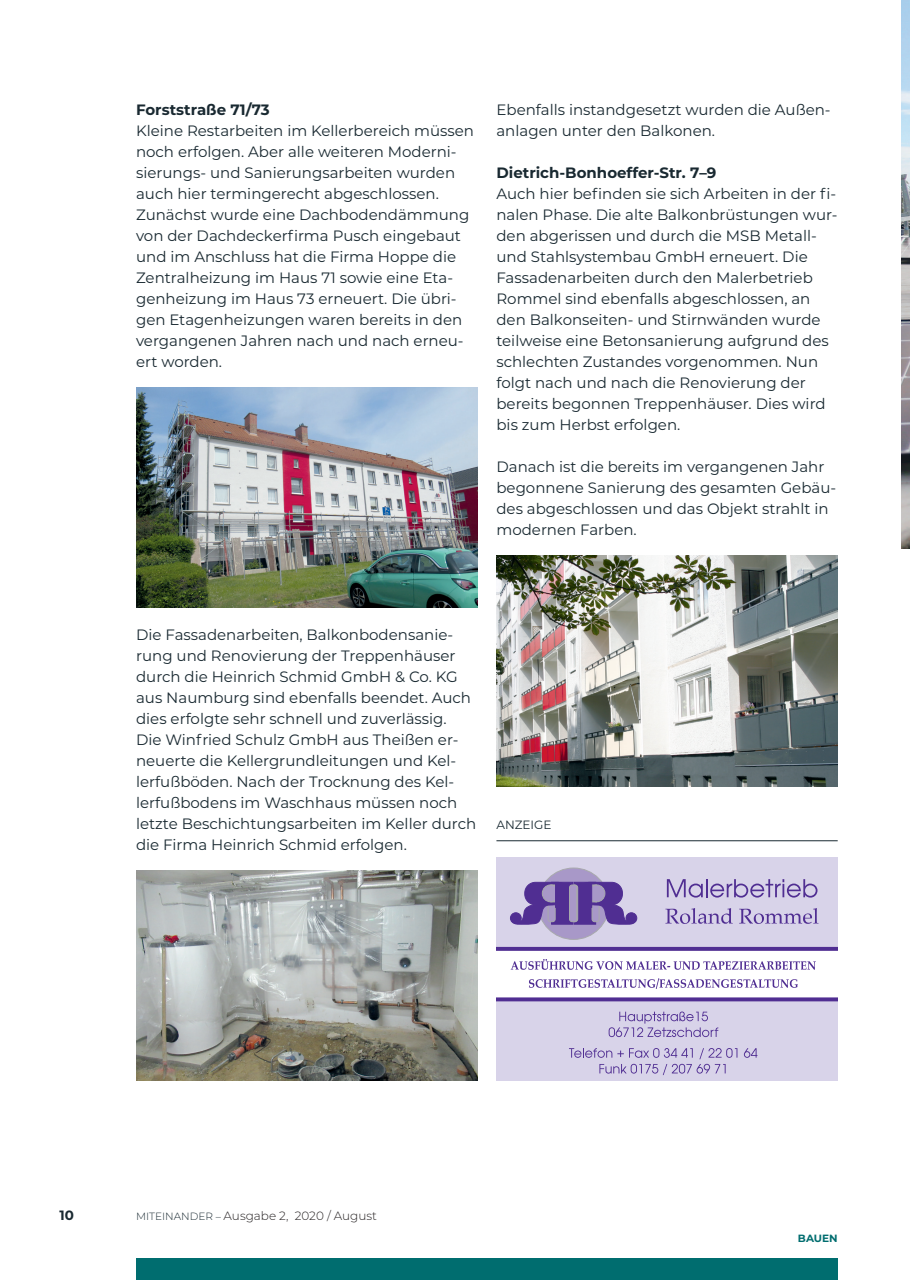
<style>
.page{position:relative;width:910px;height:1280px;background:#fff}
.page>*{position:absolute;margin:0;border:0;box-sizing:border-box;transform-origin:0 0}
.t1{font:15px/21px "Montserrat";color:#192931}
.t2{font:700 15px "Montserrat";color:#192931}
.t3{font:700 13.5px "Montserrat";color:#192931}
.t4{font:300 12px "Montserrat";color:#231f20}
.t5{font:12px "Montserrat";color:#192931}
.t6{font:700 10.5px "Montserrat";color:#006d6f}
.s1{font-size:10.5px;color:#192931}
</style>
<div class="page">
<img style="left:901px;top:0;width:9px;height:549px">
<div style="left:136px;top:1259px;width:702px;height:21px;background:#006d6f"></div>
<img style="left:136px;top:871px;width:341px;height:209px">
<img style="left:496px;top:556px;width:342px;height:231px">
<div style="left:496px;top:857px;width:342px;height:223px;background:#d8d3e9"></div>
<div style="left:538px;top:868px;width:71px;height:71px;background:#a898c8;border-radius:50%"></div>
<svg style="left:574px;top:882px;width:15px;height:42px"></svg>
<div style="left:579px;top:882px;width:43px;height:23px;background:#502e92;border-radius:11px"></div>
<div style="left:579px;top:882px;width:43px;height:23px;border:1px solid #502e92;border-radius:11px"></div>
<div style="left:588px;top:885px;width:17px;height:17px;background:#a898c8;border-radius:50%"></div>
<div style="left:588px;top:885px;width:17px;height:17px;border:1px solid #a8a9ad;border-radius:50%"></div>
<div style="left:570px;top:885px;width:8px;height:37px;border:1px solid #a8a9ad;border-radius:3px"></div>
<div style="left:585px;top:883px;width:7px;height:25px;background:#502e92"></div>
<svg style="left:589px;top:904px;width:49px;height:20px"></svg>
<div style="left:551px;top:882px;width:22px;height:42px;background:#502e92"></div>
<div style="left:525px;top:882px;width:43px;height:23px;background:#502e92;border-radius:11px"></div>
<div style="left:525px;top:882px;width:43px;height:23px;border:1px solid #502e92;border-radius:11px"></div>
<div style="left:551px;top:885px;width:8px;height:17px;background:#a8a9ad"></div>
<div style="left:542px;top:885px;width:17px;height:17px;background:#a898c8;border-radius:50%"></div>
<div style="left:542px;top:885px;width:17px;height:17px;border:1px solid #a8a9ad;border-radius:50%"></div>
<div style="left:569px;top:885px;width:8px;height:37px;background:#a898c8;border-radius:3px"></div>
<div style="left:569px;top:885px;width:8px;height:37px;border:1px solid #a8a9ad;border-radius:3px"></div>
<div style="left:555px;top:883px;width:8px;height:25px;background:#502e92"></div>
<svg style="left:510px;top:904px;width:48px;height:20px"></svg>
<svg style="left:569px;top:1048px;width:168px;height:27px"></svg>
<svg style="left:744px;top:1048px;width:13px;height:10px"></svg>
<svg style="left:609px;top:1011px;width:109px;height:26px"></svg>
<svg style="left:667px;top:879px;width:150px;height:18px"></svg>
<svg style="left:665px;top:908px;width:68px;height:16px"></svg>
<svg style="left:739px;top:908px;width:79px;height:16px"></svg>
<svg style="left:496px;top:947px;width:342px;height:54px;background:#d7cfe6"></svg>
<hr style="left:496px;top:840px;width:342px;height:1px;background:#192931">
<img style="left:136px;top:388px;width:341px;height:220px">
<p class="t2" style="left:136px;top:98px;width:135px">Forststraße 71/73</p>
<p class="t1" style="left:136px;top:119px;width:339px">Kleine Restarbeiten im Kellerbereich müssen noch erfolgen. Aber alle weiteren Moderni&shy;sierungs- und Sanierungsarbeiten wurden auch hier termingerecht abgeschlossen.<br>Zunächst wurde eine Dachbodendämmung von der Dachdeckerfirma Pusch eingebaut und im Anschluss hat die Firma Hoppe die Zentralheizung im Haus 71 sowie eine Eta&shy;genheizung im Haus 73 erneuert. Die übri&shy;gen Etagenheizungen waren bereits in den vergangenen Jahren nach und nach erneu&shy;ert worden.</p>
<p class="t1" style="left:496px;top:98px;width:336px">Ebenfalls instandgesetzt wurden die Außen&shy;anlagen unter den Balkonen.</p>
<p class="t2" style="left:496px;top:161px;width:222px">Dietrich-Bonhoeffer-Str. 7–9</p>
<p class="t1" style="left:496px;top:182px;width:343px">Auch hier befinden sie sich Arbeiten in der fi&shy;nalen Phase. Die alte Balkonbrüstungen wur&shy;den abgerissen und durch die MSB Metall&shy;und Stahlsystembau GmbH erneuert. Die Fassadenarbeiten durch den Malerbetrieb Rommel sind ebenfalls abgeschlossen, an den Balkonseiten- und Stirnwänden wurde teilweise eine Betonsanierung aufgrund des schlechten Zustandes vorgenommen. Nun folgt nach und nach die Renovierung der bereits begonnen Treppenhäuser. Dies wird bis zum Herbst erfolgen.</p>
<p class="t1" style="left:496px;top:455px;width:341px">Danach ist die bereits im vergangenen Jahr begonnene Sanierung des gesamten Gebäu&shy;des abgeschlossen und das Objekt strahlt in modernen Farben.</p>
<p class="t1" style="left:136px;top:623px;width:342px">Die Fassadenarbeiten, Balkonbodensanie&shy;rung und Renovierung der Treppenhäuser durch die Heinrich Schmid GmbH &amp; Co. KG aus Naumburg sind ebenfalls beendet. Auch dies erfolgte sehr schnell und zuverlässig.<br>Die Winfried Schulz GmbH aus Theißen er&shy;neuerte die Kellergrundleitungen und Kel&shy;lerfußböden. Nach der Trocknung des Kel&shy;lerfußbodens im Waschhaus müssen noch letzte Beschichtungsarbeiten im Keller durch die Firma Heinrich Schmid erfolgen.</p>
<p class="t5" style="left:496px;top:816px;width:57px">ANZEIGE</p>
<p class="t3" style="left:60px;top:1206px;width:16px">10</p>
<p class="t4" style="left:136px;top:1208px;width:242px"><span class="s1">MITEINANDER –</span> Ausgabe 2, 2020 / August</p>
<p class="t6" style="left:798px;top:1230px;width:41px">BAUEN</p>
</div>
